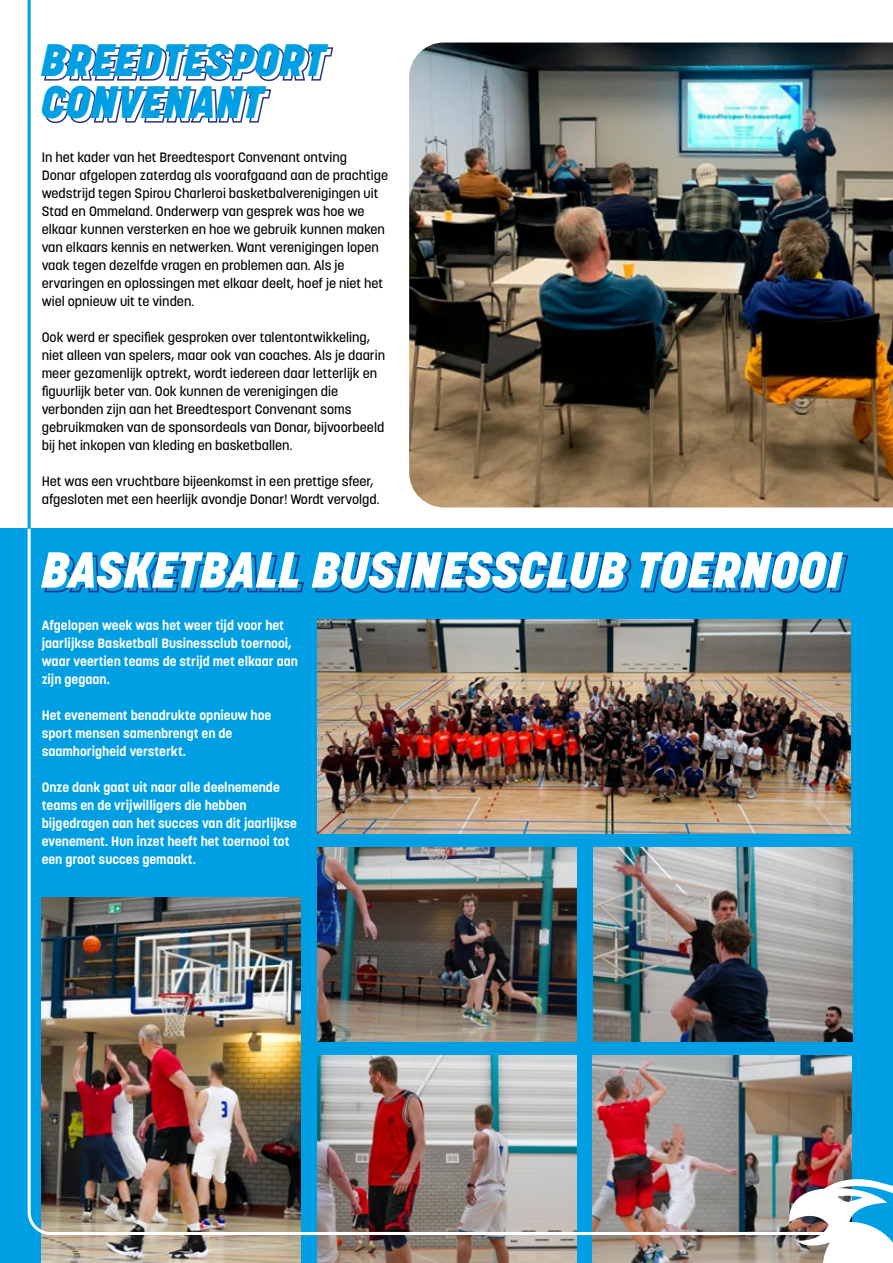
<style>
.page{position:relative;width:893px;height:1263px;background:#fff}
.page>*{position:absolute;margin:0;border:0;box-sizing:border-box;transform-origin:0 0}
.t1{font:italic 800 50.1px "Korolev";color:#fff}
.t2{font:italic 800 45px/42px "Korolev";color:#009fe3}
.t3{font:500 13.5px/18px "Korolev";color:#000}
.t4{font:700 13.5px/18px "Korolev";color:#fff}
</style>
<div class="page">
<div style="left:0;top:529px;width:893px;height:734px;background:#009fe3"></div>
<img style="left:42px;top:1235px;width:258px;height:28px">
<img style="left:317px;top:1235px;width:259px;height:28px">
<img style="left:592px;top:1056px;width:259px;height:207px">
<img style="left:838px;top:848px;width:14px;height:194px">
<img style="left:409px;top:43px;width:484px;height:464px">
<img style="left:28px;top:529px;width:810px;height:706px">
<img style="left:785px;top:1173px;width:108px;height:90px">
<hr style="left:28px;top:0;width:3px;height:529px;background:#009fe3">
<img style="left:317px;top:620px;width:533px;height:214px">
<h2 class="t2" style="left:41px;top:40px;width:286px">BREEDTESPORT<br>CONVENANT</h2>
<p class="t3" style="left:42px;top:148px;width:348px">In het kader van het Breedtesport Convenant ontving<br>Donar afgelopen zaterdag als voorafgaand aan de prachtige wedstrijd tegen Spirou Charleroi basketbalverenigingen uit Stad en Ommeland. Onderwerp van gesprek was hoe we elkaar kunnen versterken en hoe we gebruik kunnen maken van elkaars kennis en netwerken. Want verenigingen lopen vaak tegen dezelfde vragen en problemen aan. Als je ervaringen en oplossingen met elkaar deelt, hoef je niet het wiel opnieuw uit te vinden.</p>
<p class="t3" style="left:42px;top:328px;width:345px">Ook werd er specifiek gesproken over talentontwikkeling, niet alleen van spelers, maar ook van coaches. Als je daarin meer gezamenlijk optrekt, wordt iedereen daar letterlijk en figuurlijk beter van. Ook kunnen de verenigingen die verbonden zijn aan het Breedtesport Convenant soms gebruikmaken van de sponsordeals van Donar, bijvoorbeeld bij het inkopen van kleding en basketballen.</p>
<p class="t3" style="left:42px;top:472px;width:339px">Het was een vruchtbare bijeenkomst in een prettige sfeer, afgesloten met een heerlijk avondje Donar! Wordt vervolgd.</p>
<h1 class="t1" style="left:41px;top:538px;width:802px">BASKETBALL BUSINESSCLUB TOERNOOI</h1>
<p class="t4" style="left:42px;top:616px;width:258px">Afgelopen week was het weer tijd voor het jaarlijkse Basketball Businessclub toernooi, waar veertien teams de strijd met elkaar aan zijn gegaan.</p>
<p class="t4" style="left:42px;top:706px;width:231px">Het evenement benadrukte opnieuw hoe sport mensen samenbrengt en de saamhorigheid versterkt.</p>
<p class="t4" style="left:42px;top:778px;width:257px">Onze dank gaat uit naar alle deelnemende teams en de vrijwilligers die hebben bijgedragen aan het succes van dit jaarlijkse evenement. Hun inzet heeft het toernooi tot een groot succes gemaakt.</p>
</div>
